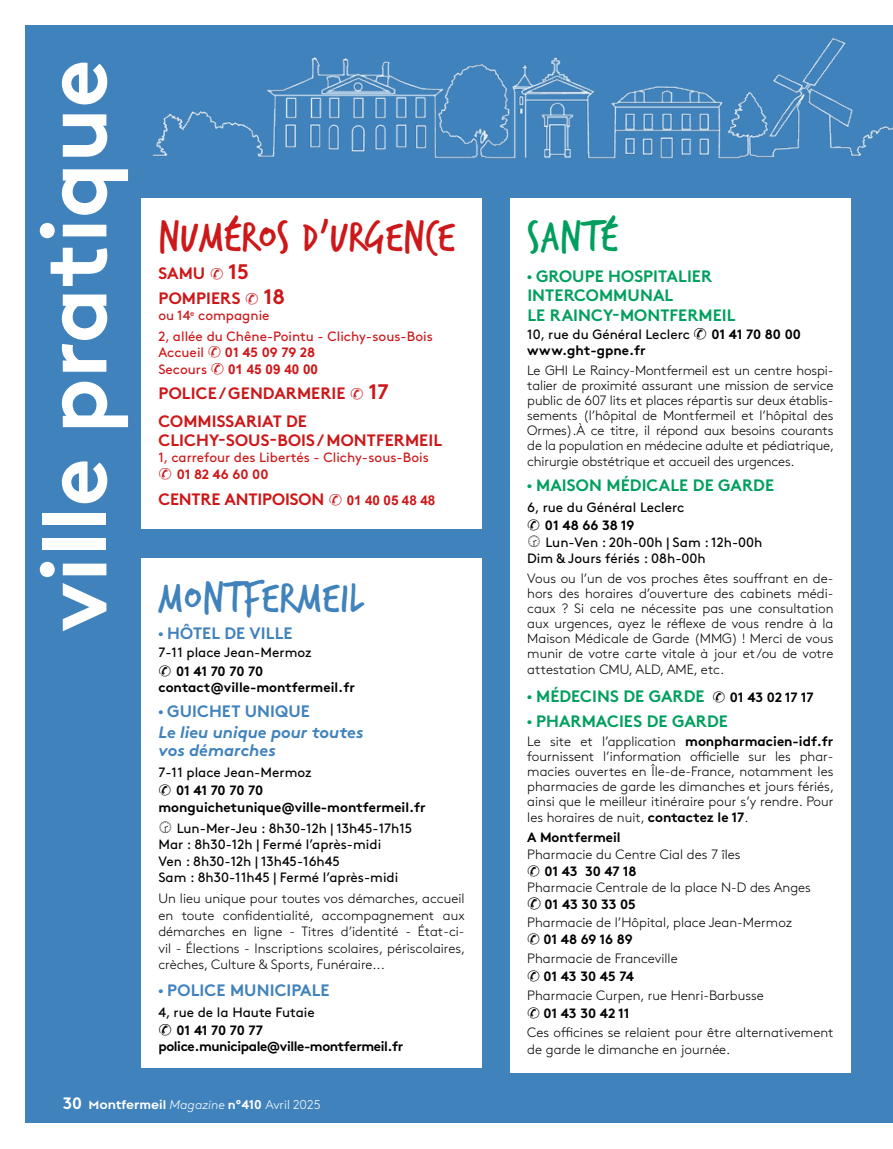
<style>
.page{position:relative;width:893px;height:1149px;background:#fff}
.page>*{position:absolute;margin:0;border:0;box-sizing:border-box;transform-origin:0 0}
.t1{font:700 90px "Brown";color:#fff}
.t2{font:45px "Trash Hand";letter-spacing:.02em;color:#cd1719}
.t3{font:45px "Trash Hand";letter-spacing:.03em;color:#4082bc}
.t4{font:45px "Trash Hand";letter-spacing:.03em;color:#009f5e}
.t5{font:700 16.5px/19.5px "Brown";letter-spacing:.005em;color:#009f5e}
.t6{font:700 16.5px/25px "Brown";letter-spacing:.005em;color:#cd1719}
.t7{font:italic 700 16.5px/20.7px "Brown";color:#4082bc}
.t8{font:700 16.5px "Brown";letter-spacing:.005em;color:#4082bc}
.t9{font:300 13.5px/15px "Brown";color:#000;text-align:justify}
.t10{font:13.5px/16.5px "Brown";color:#000}
.t11{font:700 13.5px/16.5px "Brown";color:#000}
.t12{font:13.5px/20.7px "Brown";color:#cd1719}
.t13{font:700 13.5px "Brown";letter-spacing:-.03em;color:#000}
.t14{font:700 13.5px "Brown";letter-spacing:-.005em;color:#cd1719}
.t15{font:700 13.5px "Arial";color:#cd1719}
.t16{font:700 12.75px "Regulator Nova";color:#fff}
.s1{font-family:"Sosmed phone";font-weight:400;font-size:15.6px}
.s2{font-size:21px}
.s3{font-weight:400}
.s4{font-family:"Brown";font-weight:400}
.s5{font-family:"Sosmed phone";font-size:15.6px}
.s6{font-weight:700}
.s7{font-family:"Arial";font-size:13.5px}
.s8{font-family:"Arial";font-size:13.95px}
.s9{font-family:"Sosmed phone";font-size:15px}
.s10{font-family:"Arial";font-style:normal;font-size:13.95px}
.s11{font-style:normal}
.s12{font-family:"Brown";font-size:16.5px}
.s13{font-family:"Brown";font-weight:300;font-style:italic}
.s14{font-family:"Brown"}
.s15{font-family:"Brown";font-weight:300}
.s16{font-family:"Sosmed phone";font-weight:400;font-size:15px;color:#000}
.s17{font-size:13.5px;color:#000}
.s18{font-family:"Sosmed phone";font-weight:400;font-size:15px}
.s19{font-family:"Sosmed phone";font-weight:400;font-size:16.5px}
</style>
<div class="page">
<div style="left:26px;top:26px;width:867px;height:1097px;background:#4082bc"></div>
<img style="left:152px;top:37px;width:741px;height:122px">
<div style="left:141px;top:198px;width:341px;height:330px;background:#fff"></div>
<div style="left:141px;top:558px;width:341px;height:510px;background:#fff"></div>
<div style="left:510px;top:198px;width:340px;height:873px;background:#fff"></div>
<h1 class="t1" style="left:2px;top:632px;width:574px;rotate:-90deg">ville pratique</h1>
<h2 class="t2" style="left:158px;top:215px;width:298px">NUMÉROS D’URGENCE</h2>
<p class="t6" style="left:158px;top:258px;width:128px">SAMU <span class="s1">b</span> <span class="s2">15<br></span>POMPIERS <span class="s1">b</span> <span class="s2">18</span></p>
<p class="t12" style="left:158px;top:304px;width:276px">ou 14<sup>e</sup> compagnie<br>2, allée du Chêne-Pointu - Clichy-sous-Bois</p>
<p class="t14" style="left:158px;top:341px;width:158px"><span class="s3">Accueil</span> <span class="s1">b</span> 01 45 09 79 28</p>
<p class="t15" style="left:158px;top:359px;width:161px"><span class="s4">Secours</span> <span class="s1">b</span> 01 45 09 40 00</p>
<p class="t6" style="left:158px;top:377px;width:232px;line-height:28px">POLICE / GENDARMERIE <span class="s1">b</span> <span class="s2">17<br></span>COMMISSARIAT DE</p>
<p class="t6" style="left:158px;top:426px;width:285px">CLICHY-SOUS-BOIS / MONTFERMEIL</p>
<p class="t12" style="left:158px;top:448px;width:272px;line-height:16.5px">1, carrefour des Libertés - Clichy-sous-Bois <span class="s5">b</span> <span class="s6">01 82 46 60 00</span></p>
<p class="t6" style="left:158px;top:485px;width:278px">CENTRE ANTIPOISON <span class="s1">b</span> <span class="s7">01 40 05 48 48</span></p>
<h2 class="t3" style="left:158px;top:575px;width:207px">MONTFERMEIL</h2>
<p class="t8" style="left:158px;top:619px;width:136px"><span class="s8">•</span> HÔTEL DE VILLE</p>
<p class="t10" style="left:158px;top:642px;width:155px;line-height:18.3px">7-11 place Jean-Mermoz <span class="s9">b</span> <span class="s6">01 41 70 70 70</span></p>
<p class="t11" style="left:158px;top:677px;width:198px">contact@ville-montfermeil.fr</p>
<p class="t7" style="left:158px;top:699px;width:207px"><span class="s10">•</span> <span class="s11">GUICHET UNIQUE<br></span>Le lieu unique pour toutes</p>
<p class="t7" style="left:158px;top:738px;width:119px">vos démarches</p>
<p class="t10" style="left:158px;top:762px;width:155px;line-height:18.3px">7-11 place Jean-Mermoz <span class="s9">b</span> <span class="s6">01 41 70 70 70</span></p>
<p class="t11" style="left:158px;top:797px;width:269px">monguichetunique@ville-montfermeil.fr</p>
<p class="t10" style="left:158px;top:818px;width:255px;text-indent:18px">Lun-Mer-Jeu : 8h30-12h | 13h45-17h15<br>Mar : 8h30-12h | Fermé l’après-midi<br>Ven : 8h30-12h | 13h45-16h45<br>Sam : 8h30-11h45 | Fermé l’après-midi</p>
<p class="t9" style="left:158px;top:888px;width:308px;line-height:16.5px">Un lieu unique pour toutes vos démarches, accueil en toute confidentialité, accompagnement aux démarches en ligne - Titres d’identité - État-ci&shy;vil - Élections - Inscriptions scolaires, périscolaires, crèches, Culture &amp; Sports, Funéraire...</p>
<p class="t8" style="left:158px;top:976px;width:173px"><span class="s8">•</span> POLICE MUNICIPALE</p>
<p class="t10" style="left:158px;top:1001px;width:158px;line-height:18.1px">4, rue de la Haute Futaie <span class="s5">b</span> <span class="s6">01 41 70 70 77</span></p>
<p class="t13" style="left:158px;top:1035px;width:246px">police.municipale@ville-montfermeil.fr</p>
<p class="t16" style="left:63px;top:1096px;width:259px"><span class="s12">30</span> Montfermeil <span class="s13">Magazine</span> <span class="s14">n°410</span> <span class="s15">Avril 2025</span></p>
<h2 class="t4" style="left:527px;top:215px;width:92px">SANTÉ</h2>
<p class="t5" style="left:527px;top:264px;width:210px"><span class="s8">•</span> GROUPE HOSPITALIER<br>INTERCOMMUNAL<br>LE RAINCY-MONTFERMEIL</p>
<p class="t11" style="left:527px;top:324px;width:275px"><span class="s3">10, rue du Général Leclerc</span> <span class="s1">b</span> 01 41 70 80 00 www.ght-gpne.fr</p>
<p class="t9" style="left:527px;top:361px;width:308px">Le GHI Le Raincy-Montfermeil est un centre hospi&shy;talier de proximité assurant une mission de service public de 607 lits et places répartis sur deux établis&shy;sements (l’hôpital de Montfermeil et l’hôpital des Ormes).À ce titre, il répond aux besoins courants de la population en médecine adulte et pédiatrique,</p>
<p class="t9" style="left:527px;top:453px;width:269px">chirurgie obstétrique et accueil des urgences.</p>
<p class="t5" style="left:527px;top:474px;width:248px"><span class="s8">•</span> MAISON MÉDICALE DE GARDE</p>
<p class="t10" style="left:527px;top:497px;width:158px;line-height:18.1px">6, rue du Général Leclerc <span class="s9">b</span> <span class="s6">01 48 66 38 19</span></p>
<p class="t10" style="left:527px;top:532px;width:237px;text-indent:18px">Lun-Ven : 20h-00h | Sam : 12h-00h<br>Dim &amp; Jours fériés : 08h-00h</p>
<p class="t9" style="left:527px;top:569px;width:308px">Vous ou l’un de vos proches êtes souffrant en de&shy;hors des horaires d’ouverture des cabinets médi&shy;caux ? Si cela ne nécessite pas une consultation aux urgences, ayez le réflexe de vous rendre à la Maison Médicale de Garde (MMG) ! Merci de vous munir de votre carte vitale à jour et/ou de votre</p>
<p class="t9" style="left:527px;top:660px;width:198px">attestation CMU, ALD, AME, etc.</p>
<p class="t5" style="left:527px;top:684px;width:288px"><span class="s8">•</span> MÉDECINS DE GARDE <span class="s16">b</span> <span class="s17">01 43 02 17 17</span></p>
<p class="t5" style="left:527px;top:709px;width:202px"><span class="s8">•</span> PHARMACIES DE GARDE</p>
<p class="t9" style="left:527px;top:732px;width:308px">Le site et l’application <span class="s6">monpharmacien-idf.fr </span>fournissent l’information officielle sur les phar&shy;macies ouvertes en Île-de-France, notamment les pharmacies de garde les dimanches et jours fériés, ainsi que le meilleur itinéraire pour s’y rendre. Pour les horaires de nuit, <span class="s6">contactez le 17</span>.</p>
<p class="t11" style="left:527px;top:827px;width:95px">A Montfermeil</p>
<p class="t9" style="left:527px;top:844px;width:285px;line-height:16.6px;text-align:left">Pharmacie du Centre Cial des 7 îles<br><span class="s18">b</span> <span class="s6">01 43 30 47 18<br></span>Pharmacie Centrale de la place N-D des Anges <span class="s19">b</span> <span class="s6">01 43 30 33 05</span></p>
<p class="t9" style="left:527px;top:913px;width:266px;line-height:16.5px">Pharmacie de l’Hôpital, place Jean-Mermoz <span class="s18">b</span> <span class="s6">01 48 69 16 89</span></p>
<p class="t9" style="left:527px;top:947px;width:308px;line-height:18.6px;text-align:left">Pharmacie de Franceville<br><span class="s18">b</span> <span class="s6">01 43 30 45 74<br></span>Pharmacie Curpen, rue Henri-Barbusse<br><span class="s18">b</span> <span class="s6">01 43 30 42 11<br></span>Ces officines se relaient pour être alternativement</p>
<p class="t9" style="left:527px;top:1040px;width:205px">de garde le dimanche en journée.</p>
</div>
